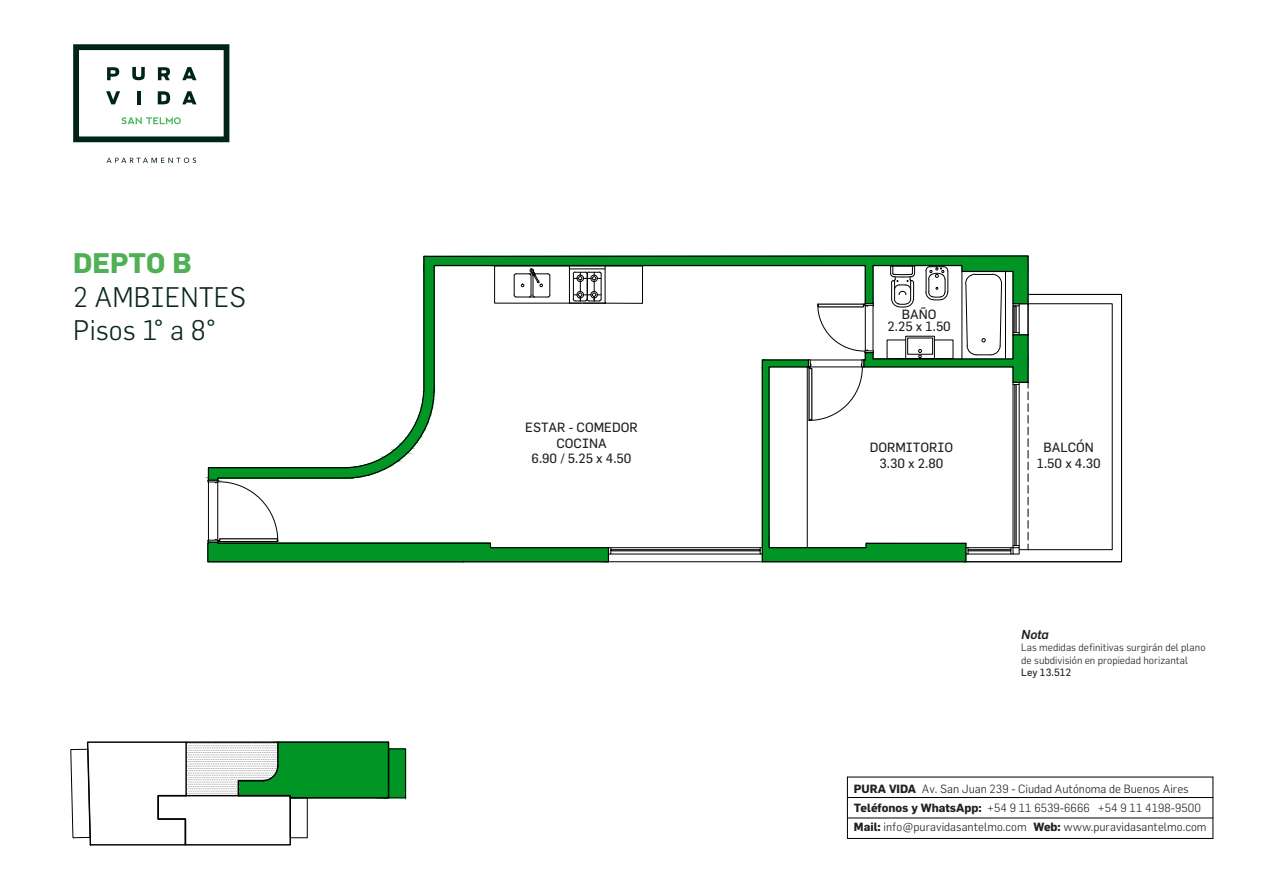
<style>
.page{position:relative;width:1263px;height:893px;background:#fff}
.page>*{position:absolute;margin:0;border:0;box-sizing:border-box;transform-origin:0 0}
.t1{font:300 27.75px/33.5px "Flama";color:#0a291b}
.t2{font:700 27.75px "Flama";color:#50b055}
.t3{font:13.2px/15.6px "Flama";color:#231f20;text-align:center}
.t4{font:italic 500 12.75px "Flama";color:#1d1d1b}
.t5{font:300 11.7px/19.5px "Flama";color:#231f20}
.t6{font:300 10.35px/12.5px "Flama";color:#1d1d1b}
.t7{font:10.35px "Flama";color:#1d1d1b}
.s1{font-weight:700}
</style>
<div class="page">
<svg style="left:71px;top:741px;width:335px;height:105px"></svg>
<hr style="left:186px;top:741px;width:92px;height:2px;background:#000">
<svg style="left:107px;top:158px;width:89px;height:5px"></svg>
<svg style="left:73px;top:44px;width:156px;height:98px"></svg>
<hr style="left:847px;top:838px;width:366px;height:1px;background:#000">
<hr style="left:847px;top:818px;width:366px;height:1px;background:#000">
<hr style="left:847px;top:797px;width:366px;height:1px;background:#000">
<hr style="left:847px;top:777px;width:366px;height:1px;background:#000">
<hr style="left:1213px;top:777px;width:1px;height:61px;background:#000">
<hr style="left:847px;top:777px;width:1px;height:61px;background:#000">
<svg style="left:207px;top:256px;width:915px;height:307px"></svg>
<h1 class="t2" style="left:73px;top:247px;width:120px">DEPTO B</h1>
<h1 class="t1" style="left:73px;top:279px;width:174px">2 AMBIENTES<br>Pisos 1° a 8°</h1>
<p class="t3" style="left:525px;top:419px;width:114px">ESTAR - COMEDOR<br>COCINA<br>6.90 / 5.25 x 4.50</p>
<p class="t3" style="left:888px;top:307px;width:65px;line-height:12.6px">BAÑO<br>2.25 x 1.50</p>
<p class="t3" style="left:870px;top:440px;width:85px">DORMITORIO<br>3.30 x 2.80</p>
<p class="t3" style="left:1037px;top:439px;width:65px">BALCÓN<br>1.50 x 4.30</p>
<p class="t4" style="left:1021px;top:627px;width:29px">Nota</p>
<p class="t6" style="left:1021px;top:641px;width:186px">Las medidas definitivas surgirán del plano de subdivisión en propiedad horizantal</p>
<p class="t7" style="left:1021px;top:666px;width:52px">Ley 13.512</p>
<p class="t5" style="left:854px;top:778px;width:354px"><span class="s1">PURA VIDA</span> Av. San Juan 239 - Ciudad Autónoma de Buenos Aires<br><span class="s1">Teléfonos y WhatsApp:</span> +54 9 11 6539-6666 +54 9 11 4198-9500<br><span class="s1">Mail:</span> info@puravidasantelmo.com <span class="s1">Web:</span> www.puravidasantelmo.com</p>
</div>
